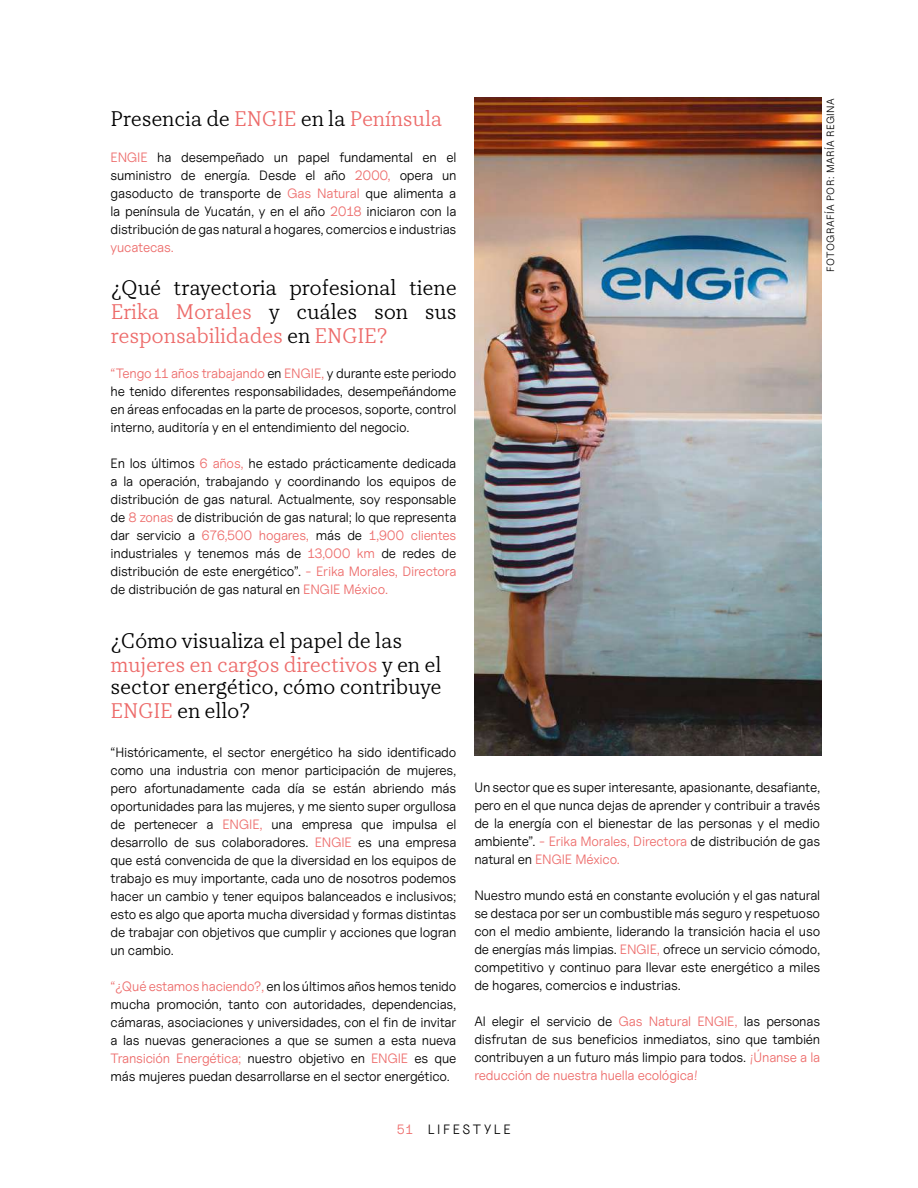
<style>
.page{position:relative;width:918px;height:1188px;background:#fff}
.page>*{position:absolute;margin:0;border:0;box-sizing:border-box;transform-origin:0 0}
.t1{font:300 21px/23.5px "TT Tricks";letter-spacing:-.01em;color:#000;text-align:justify}
.t2{font:13.5px/18px "Uncut Sans Book";letter-spacing:-.015em;color:#000;text-align:justify}
.t3{font:13.5px "Uncut Sans Book";letter-spacing:.19em;color:#000}
.t4{font:13.5px "Uncut Sans Book";letter-spacing:-.01em;color:#ed6b6a}
.t5{font:10.5px "Uncut Sans Book";letter-spacing:.045em;color:#000}
.s1{color:#ed6b6a}
</style>
<div class="page">
<img style="left:474px;top:98px;width:347px;height:658px">
<h1 class="t1" style="left:111px;top:107px;width:333px">Presencia de <span class="s1">ENGIE</span> en la <span class="s1">Península</span></h1>
<p class="t2" style="left:111px;top:149px;width:347px"><span class="s1">ENGIE</span> ha desempeñado un papel fundamental en el suministro de energía. Desde el año <span class="s1">2000,</span> opera un gasoducto de transporte de <span class="s1">Gas Natural</span> que alimenta a la península de Yucatán, y en el año <span class="s1">2018</span> iniciaron con la distribución de gas natural a hogares, comercios e industrias</p>
<p class="t4" style="left:111px;top:239px;width:65px">yucatecas.</p>
<h1 class="t1" style="left:111px;top:275px;width:347px;line-height:24px">¿Qué trayectoria profesional tiene <span class="s1">Erika Morales</span> y cuáles son sus <span class="s1">responsabilidades</span> en <span class="s1">ENGIE?</span></h1>
<p class="t2" style="left:111px;top:364px;width:347px"><span class="s1">“Tengo 11 años trabajando</span> en <span class="s1">ENGIE,</span> y durante este periodo he tenido diferentes responsabilidades, desempeñándome en áreas enfocadas en la parte de procesos, soporte, control interno, auditoría y en el entendimiento del negocio.</p>
<p class="t2" style="left:111px;top:454px;width:347px">En los últimos <span class="s1">6 años,</span> he estado prácticamente dedicada a la operación, trabajando y coordinando los equipos de distribución de gas natural. Actualmente, soy responsable de <span class="s1">8 zonas</span> de distribución de gas natural; lo que representa dar servicio a <span class="s1">676,500 hogares,</span> más de <span class="s1">1,900 clientes </span>industriales y tenemos más de <span class="s1">13,000 km</span> de redes de distribución de este energético”. <span class="s1">- Erika Morales, Directora </span>de distribución de gas natural en <span class="s1">ENGIE México.</span></p>
<h1 class="t1" style="left:111px;top:629px;width:333px;text-align:left">¿Cómo visualiza el papel de las <span class="s1">mujeres en cargos directivos</span> y en el sector energético, cómo contribuye<br><span class="s1">ENGIE</span> en ello?</h1>
<p class="t2" style="left:111px;top:743px;width:347px">“Históricamente, el sector energético ha sido identificado como una industria con menor participación de mujeres, pero afortunadamente cada día se están abriendo más oportunidades para las mujeres, y me siento super orgullosa de pertenecer a <span class="s1">ENGIE,</span> una empresa que impulsa el desarrollo de sus colaboradores. <span class="s1">ENGIE</span> es una empresa que está convencida de que la diversidad en los equipos de trabajo es muy importante, cada uno de nosotros podemos hacer un cambio y tener equipos balanceados e inclusivos; esto es algo que aporta mucha diversidad y formas distintas de trabajar con objetivos que cumplir y acciones que logran un cambio.</p>
<p class="t2" style="left:111px;top:977px;width:347px"><span class="s1">“¿Qué estamos haciendo?,</span> en los últimos años hemos tenido mucha promoción, tanto con autoridades, dependencias, cámaras, asociaciones y universidades, con el fin de invitar a las nuevas generaciones a que se sumen a esta nueva <span class="s1">Transición Energética;</span> nuestro objetivo en <span class="s1">ENGIE</span> es que más mujeres puedan desarrollarse en el sector energético.</p>
<p class="t5" style="left:824px;top:272px;width:175px;rotate:-90deg">FOTOGRAFÍA POR: MARÍA REGINA</p>
<p class="t2" style="left:474px;top:778px;width:347px">Un sector que es super interesante, apasionante, desafiante, pero en el que nunca dejas de aprender y contribuir a través de la energía con el bienestar de las personas y el medio ambiente”. <span class="s1">- Erika Morales, Directora</span> de distribución de gas natural en <span class="s1">ENGIE México.</span></p>
<p class="t2" style="left:474px;top:886px;width:347px">Nuestro mundo está en constante evolución y el gas natural se destaca por ser un combustible más seguro y respetuoso con el medio ambiente, liderando la transición hacia el uso de energías más limpias. <span class="s1">ENGIE,</span> ofrece un servicio cómodo, competitivo y continuo para llevar este energético a miles de hogares, comercios e industrias.</p>
<p class="t2" style="left:474px;top:1012px;width:347px">Al elegir el servicio de <span class="s1">Gas Natural ENGIE,</span> las personas disfrutan de sus beneficios inmediatos, sino que también contribuyen a un futuro más limpio para todos. <span class="s1">¡Únanse a la reducción de nuestra huella ecológica!</span></p>
<p class="t3" style="left:397px;top:1121px;width:115px"><span class="s1">51</span> LIFESTYLE</p>
</div>
